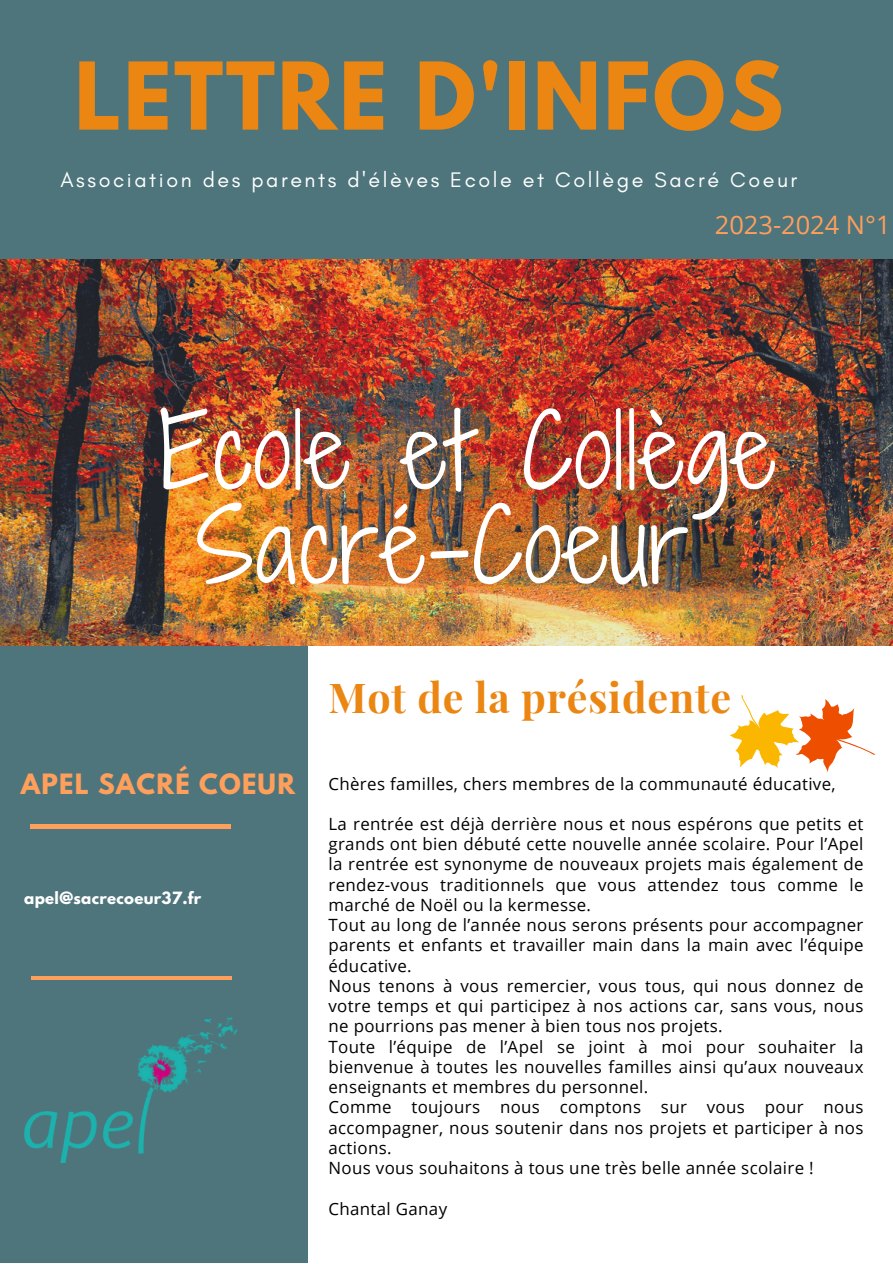
<style>
.page{position:relative;width:893px;height:1264px;background:#fff}
.page>*{position:absolute;margin:0;border:0;box-sizing:border-box;transform-origin:0 0}
.t1{font:98.1px/94.3px "Shadows Into Light Two";letter-spacing:.01em;color:#fff;text-align:center}
.t2{font:700 82.65px "League Spartan";letter-spacing:.03em;color:#eb8613}
.t3{font:700 41.25px "Playfair Display";letter-spacing:.02em;color:#eb8613}
.t4{font:25.5px "Open Sans";color:#ff9f5c}
.t5{font:700 24.75px "League Spartan";letter-spacing:.05em;color:#ff9f5c}
.t6{font:21.45px "Glacial Indifference";letter-spacing:.12em;color:#fff}
.t7{font:16.8px/20.2px "Open Sans";letter-spacing:.02em;color:#000;text-align:justify}
.t8{font:700 15px "League Spartan";letter-spacing:.02em;color:#fff}
</style>
<div class="page">
<div style="left:0;top:0;width:892px;height:275px;background:#4e757c"></div>
<div style="left:0;top:645px;width:307px;height:617px;background:#4e757c"></div>
<hr style="left:30px;top:824px;width:201px;height:4px;background:#ff9f5c">
<hr style="left:31px;top:976px;width:201px;height:4px;background:#ff9f5c">
<img style="left:0;top:260px;width:892px;height:385px">
<img style="left:24px;top:1017px;width:214px;height:145px">
<svg style="left:729px;top:695px;width:146px;height:77px"></svg>
<p class="t2" style="left:74px;top:55px;width:710px">LETTRE D'INFOS</p>
<p class="t6" style="left:60px;top:166px;width:738px">Association des parents d'élèves Ecole et Collège Sacré Coeur</p>
<p class="t4" style="left:714px;top:207px;width:177px">2023-2024 N°1</p>
<p class="t1" style="left:159px;top:403px;width:618px">Ecole et Collège<br>Sacré-Coeur</p>
<p class="t5" style="left:21px;top:771px;width:276px">APEL SACRÉ COEUR</p>
<p class="t8" style="left:24px;top:890px;width:179px">apel@sacrecoeur37.fr</p>
<p class="t3" style="left:328px;top:668px;width:404px">Mot de la présidente</p>
<p class="t7" style="left:328px;top:772px;width:508px">Chères familles, chers membres de la communauté éducative,</p>
<p class="t7" style="left:328px;top:813px;width:536px">La rentrée est déjà derrière nous et nous espérons que petits et grands ont bien débuté cette nouvelle année scolaire. Pour l’Apel la rentrée est synonyme de nouveaux projets mais également de rendez-vous traditionnels que vous attendez tous comme le marché de Noël ou la kermesse.</p>
<p class="t7" style="left:328px;top:914px;width:536px">Tout au long de l’année nous serons présents pour accompagner parents et enfants et travailler main dans la main avec l’équipe éducative.</p>
<p class="t7" style="left:328px;top:975px;width:536px">Nous tenons à vous remercier, vous tous, qui nous donnez de votre temps et qui participez à nos actions car, sans vous, nous ne pourrions pas mener à bien tous nos projets.</p>
<p class="t7" style="left:328px;top:1036px;width:536px">Toute l’équipe de l’Apel se joint à moi pour souhaiter la bienvenue à toutes les nouvelles familles ainsi qu’aux nouveaux enseignants et membres du personnel.</p>
<p class="t7" style="left:328px;top:1096px;width:536px">Comme toujours nous comptons sur vous pour nous accompagner, nous soutenir dans nos projets et participer à nos actions.</p>
<p class="t7" style="left:328px;top:1157px;width:486px">Nous vous souhaitons à tous une très belle année scolaire !</p>
<p class="t7" style="left:328px;top:1197px;width:120px">Chantal Ganay</p>
</div>
